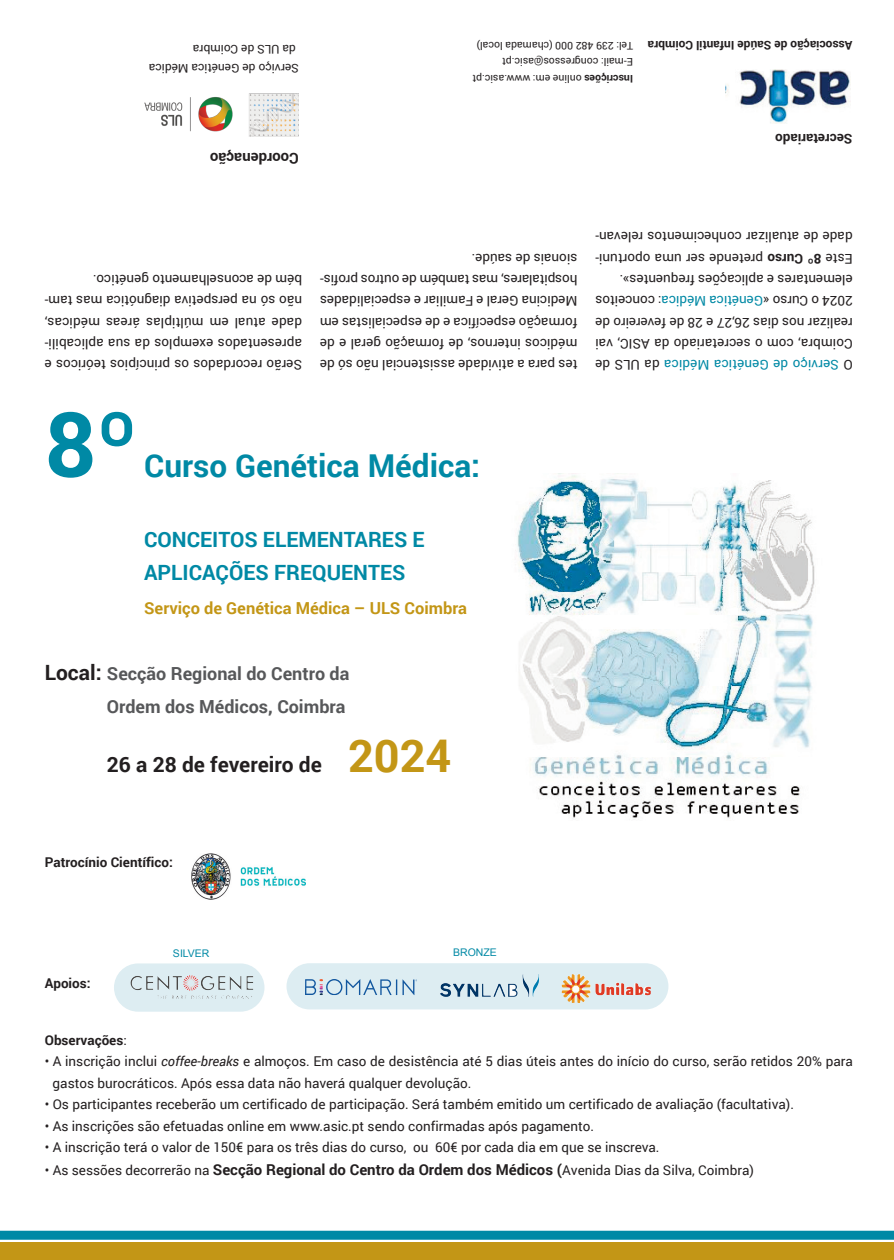
<style>
.page{position:relative;width:894px;height:1260px;background:#fff}
.page>*{position:absolute;margin:0;border:0;box-sizing:border-box;transform-origin:0 0}
.t1{font:700 90px "Roboto";color:#0089a5}
.t2{font:700 31.5px "Roboto";color:#0089a5}
.t3{font:700 21px/33.3px "Roboto";color:#0089a5}
.t4{font:700 21px "Roboto";color:#231f20}
.t5{font:700 18px/33.3px "Roboto";color:#57585a;text-align:right}
.t6{font:700 16.5px "Roboto";color:#c39616}
.t7{font:700 15px "Roboto";color:#231f20}
.t8{font:13.5px/21.3px "Roboto";color:#231f20;text-align:justify}
.t9{font:700 13.5px "Roboto";color:#231f20}
.t10{font:12px "Roboto";color:#231f20}
.t11{font:700 12px "Roboto";color:#231f20}
.t12{font:10.5px "Roboto";color:#231f20}
.t13{font:10.5px "Arial";color:#0089a5}
.s1{font-weight:700}
.s2{color:#0089a5}
.s3{font-size:21px;color:#231f20}
.s4{font-size:45px;color:#c39616}
.s5{font-weight:400}
.s6{font-style:italic}
.s7{font-weight:700;font-size:15px}
</style>
<div class="page">
<div style="left:114px;top:963px;width:150px;height:48px;background:#ddedf2;border-radius:24px"></div>
<div style="left:287px;top:962px;width:381px;height:47px;background:#ddedf2;border-radius:23px"></div>
<img style="left:517px;top:473px;width:298px;height:347px">
<img style="left:249px;top:93px;width:50px;height:44px">
<img style="left:144px;top:97px;width:88px;height:35px">
<img style="left:726px;top:70px;width:124px;height:54px">
<div style="left:0;top:1241px;width:894px;height:18px;background:#c39616"></div>
<div style="left:0;top:1230px;width:894px;height:9px;background:#0089a5"></div>
<img style="left:192px;top:853px;width:113px;height:46px">
<svg style="left:305px;top:979px;width:112px;height:16px"></svg>
<img style="left:131px;top:975px;width:122px;height:14px">
<img style="left:440px;top:974px;width:99px;height:22px">
<img style="left:562px;top:974px;width:89px;height:28px">
<p class="t10" style="left:296px;top:58px;width:105px;rotate:-180deg">da ULS de Coimbra</p>
<p class="t10" style="left:299px;top:77px;width:151px;rotate:-180deg">Serviço de Genética Médica</p>
<p class="t7" style="left:299px;top:169px;width:90px;rotate:-180deg">Coordenação</p>
<p class="t12" style="left:633px;top:53px;width:158px;rotate:-180deg">Tel: 239 482 000 (chamada local)</p>
<p class="t12" style="left:633px;top:69px;width:132px;rotate:-180deg">E-mail: congressos@asic.pt</p>
<p class="t12" style="left:633px;top:86px;width:162px;rotate:-180deg"><span class="s1">Inscrições</span> online em: www.asic.pt</p>
<p class="t11" style="left:853px;top:54px;width:206px;rotate:-180deg">Associação de Saúde Infantil Coimbra</p>
<p class="t9" style="left:853px;top:148px;width:79px;rotate:-180deg">Secretariado</p>
<p class="t8" style="left:302px;top:376px;width:259px;rotate:-180deg">Serão recordados os princípios teóricos e apresentados exemplos da sua aplicabili&shy;dade atual em múltiplas áreas médicas, não só na perspetiva diagnótica mas tam&shy;bém de aconselhamento genético.</p>
<p class="t8" style="left:577px;top:291px;width:259px;rotate:-180deg">hospitalares, mas também de outros profis&shy;sionais de saúde.</p>
<p class="t8" style="left:577px;top:376px;width:259px;rotate:-180deg">tes para a atividade assistencial não só de médicos internos, de formação geral e de formação específica e de especialistas em Medicina Geral e Familiar e especialidades</p>
<p class="t8" style="left:853px;top:269px;width:259px;rotate:-180deg">Este <span class="s1">8º Curso</span> pretende ser uma oportuni&shy;dade de atualizar conhecimentos relevan-</p>
<p class="t8" style="left:853px;top:376px;width:259px;rotate:-180deg">O <span class="s2">Serviço de Genética Médica</span> da ULS de Coimbra, com o secretariado da ASIC, vai realizar nos dias 26,27 e 28 de fevereiro de 2024 o Curso «<span class="s2">Genética Médica</span>: conceitos elementares e aplicações frequentes».</p>
<p class="t1" style="left:45px;top:382px;width:94px">8º</p>
<p class="t2" style="left:144px;top:443px;width:337px">Curso Genética Médica:</p>
<p class="t3" style="left:144px;top:522px;width:282px">CONCEITOS ELEMENTARES E<br>APLICAÇÕES FREQUENTES</p>
<p class="t6" style="left:144px;top:596px;width:324px">Serviço de Genética Médica – ULS Coimbra</p>
<p class="t5" style="left:45px;top:656px;width:306px"><span class="s3">Local:</span> Secção Regional do Centro da<br>Ordem dos Médicos, Coimbra</p>
<p class="t4" style="left:107px;top:749px;width:346px">26 a 28 de fevereiro de <span class="s4">2024</span></p>
<p class="t9" style="left:45px;top:853px;width:130px">Patrocínio Científico:</p>
<p class="t9" style="left:45px;top:973px;width:47px">Apoios:</p>
<p class="t13" style="left:173px;top:947px;width:38px">SILVER</p>
<p class="t13" style="left:453px;top:946px;width:45px">BRONZE</p>
<p class="t9" style="left:45px;top:1030px;width:84px">Observações<span class="s5">:</span></p>
<p class="t8" style="left:53px;top:1050px;width:802px;text-indent:-8px">• A inscrição inclui <span class="s6">coffee-breaks</span> e almoços. Em caso de desistência até 5 dias úteis antes do início do curso, serão retidos 20% para gastos burocráticos. Após essa data não haverá qualquer devolução.</p>
<p class="t8" style="left:45px;top:1092px;width:751px">• Os participantes receberão um certificado de participação. Será também emitido um certificado de avaliação (facultativa).</p>
<p class="t8" style="left:45px;top:1114px;width:551px">• As inscrições são efetuadas online em www.asic.pt sendo confirmadas após pagamento.</p>
<p class="t8" style="left:45px;top:1135px;width:616px">• A inscrição terá o valor de 150€ para os três dias do curso, ou 60€ por cada dia em que se inscreva.</p>
<p class="t8" style="left:45px;top:1158px;width:711px">• As sessões decorrerão na <span class="s7">Secção Regional do Centro da Ordem dos Médicos (</span>Avenida Dias da Silva, Coimbra)</p>
</div>
